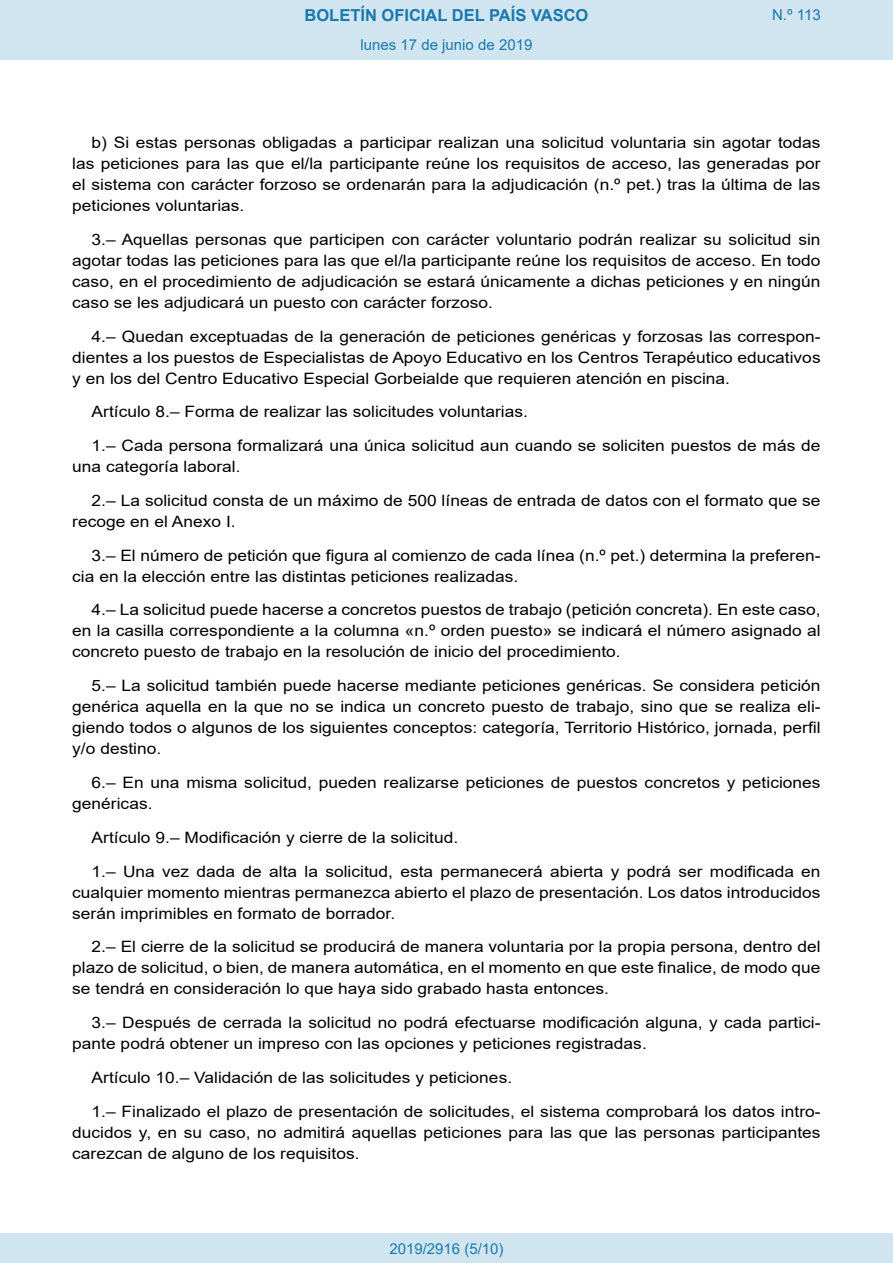
<style>
.page{position:relative;width:893px;height:1263px;background:#fff}
.page>*{position:absolute;margin:0;border:0;box-sizing:border-box;transform-origin:0 0}
.t1{font:700 16.5px "Arial";color:#1879ad}
.BOPVDetalle{font:15.6px/21px "Arial";color:#000;text-align:justify;scale:1.11 1}
.Paginacion_Centro{font:15px "Arial";color:#1879ad}
</style>
<div class="page">
<div style="left:0;top:0;width:893px;height:60px;background:#d0e5f0"></div>
<div style="left:0;top:1233px;width:893px;height:30px;background:#d0e5f0"></div>
<p class="t1" style="left:305px;top:3px;width:285px">BOLETÍN OFICIAL DEL PAÍS VASCO</p>
<p class="Paginacion_Centro" style="left:361px;top:35px;width:173px">lunes 17 de junio de 2019</p>
<p class="Paginacion_Centro" style="left:772px;top:5px;width:50px">N.º 113</p>
<p class="BOPVDetalle" style="left:72px;top:132px;width:676px;text-indent:19px">b) Si estas personas obligadas a participar realizan una solicitud voluntaria sin agotar todas las peticiones para las que el/la participante reúne los requisitos de acceso, las generadas por el sistema con carácter forzoso se ordenarán para la adjudicación (n.º pet.) tras la última de las peticiones voluntarias.</p>
<p class="BOPVDetalle" style="left:72px;top:229px;width:676px;text-indent:19px">3.– Aquellas personas que participen con carácter voluntario podrán realizar su solicitud sin agotar todas las peticiones para las que el/la participante reúne los requisitos de acceso. En todo caso, en el procedimiento de adjudicación se estará únicamente a dichas peticiones y en ningún caso se les adjudicará un puesto con carácter forzoso.</p>
<p class="BOPVDetalle" style="left:72px;top:326px;width:676px;text-indent:19px">4.– Quedan exceptuadas de la generación de peticiones genéricas y forzosas las correspon&shy;dientes a los puestos de Especialistas de Apoyo Educativo en los Centros Terapéutico educativos y en los del Centro Educativo Especial Gorbeialde que requieren atención en piscina.</p>
<p class="BOPVDetalle" style="left:92px;top:401px;width:395px">Artículo 8.– Forma de realizar las solicitudes voluntarias.</p>
<p class="BOPVDetalle" style="left:72px;top:435px;width:675px;text-indent:19px">1.– Cada persona formalizará una única solicitud aun cuando se soliciten puestos de más de una categoría laboral.</p>
<p class="BOPVDetalle" style="left:72px;top:490px;width:676px;text-indent:19px">2.– La solicitud consta de un máximo de 500 líneas de entrada de datos con el formato que se recoge en el Anexo I.</p>
<p class="BOPVDetalle" style="left:72px;top:545px;width:676px;text-indent:19px">3.– El número de petición que figura al comienzo de cada línea (n.º pet.) determina la preferen&shy;cia en la elección entre las distintas peticiones realizadas.</p>
<p class="BOPVDetalle" style="left:72px;top:599px;width:676px;text-indent:19px">4.– La solicitud puede hacerse a concretos puestos de trabajo (petición concreta). En este caso, en la casilla correspondiente a la columna «n.º orden puesto» se indicará el número asignado al concreto puesto de trabajo en la resolución de inicio del procedimiento.</p>
<p class="BOPVDetalle" style="left:72px;top:675px;width:676px;text-indent:19px">5.– La solicitud también puede hacerse mediante peticiones genéricas. Se considera petición genérica aquella en la que no se indica un concreto puesto de trabajo, sino que se realiza eli&shy;giendo todos o algunos de los siguientes conceptos: categoría, Territorio Histórico, jornada, perfil y/o destino.</p>
<p class="BOPVDetalle" style="left:72px;top:772px;width:676px;text-indent:19px">6.– En una misma solicitud, pueden realizarse peticiones de puestos concretos y peticiones genéricas.</p>
<p class="BOPVDetalle" style="left:92px;top:827px;width:332px">Artículo 9.– Modificación y cierre de la solicitud.</p>
<p class="BOPVDetalle" style="left:72px;top:860px;width:676px;text-indent:19px">1.– Una vez dada de alta la solicitud, esta permanecerá abierta y podrá ser modificada en cualquier momento mientras permanezca abierto el plazo de presentación. Los datos introducidos serán imprimibles en formato de borrador.</p>
<p class="BOPVDetalle" style="left:72px;top:936px;width:676px;text-indent:19px">2.– El cierre de la solicitud se producirá de manera voluntaria por la propia persona, dentro del plazo de solicitud, o bien, de manera automática, en el momento en que este finalice, de modo que se tendrá en consideración lo que haya sido grabado hasta entonces.</p>
<p class="BOPVDetalle" style="left:72px;top:1012px;width:676px;text-indent:19px">3.– Después de cerrada la solicitud no podrá efectuarse modificación alguna, y cada partici&shy;pante podrá obtener un impreso con las opciones y peticiones registradas.</p>
<p class="BOPVDetalle" style="left:92px;top:1067px;width:380px">Artículo 10.– Validación de las solicitudes y peticiones.</p>
<p class="BOPVDetalle" style="left:72px;top:1100px;width:676px;text-indent:19px">1.– Finalizado el plazo de presentación de solicitudes, el sistema comprobará los datos intro&shy;ducidos y, en su caso, no admitirá aquellas peticiones para las que las personas participantes carezcan de alguno de los requisitos.</p>
<p class="Paginacion_Centro" style="left:389px;top:1238px;width:116px">2019/2916 (5/10)</p>
</div>
